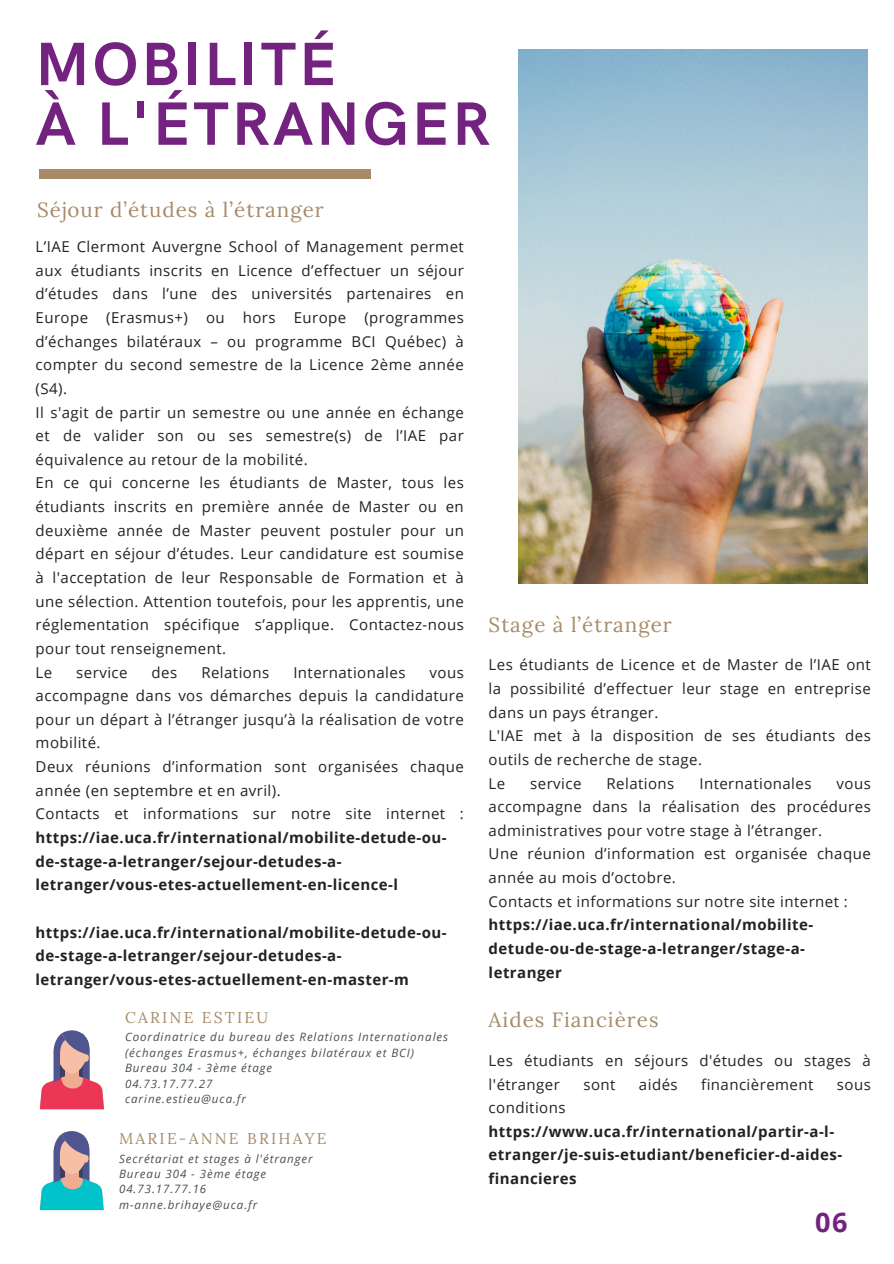
<style>
.page{position:relative;width:894px;height:1264px;background:#fff}
.page>*{position:absolute;margin:0;border:0;box-sizing:border-box;transform-origin:0 0}
.t1{font:700 61.35px/59.7px "HK Grotesk";letter-spacing:.05em;color:#732280}
.t2{font:700 27px "Open Sans";color:#732280}
.t3{font:20.55px "Lora";letter-spacing:.05em;color:#a78b69}
.t4{font:15.6px "Lora";letter-spacing:.14em;color:#a78b69}
.t5{font:15px/23.7px "Open Sans";letter-spacing:.03em;color:#222}
.t6{font:700 15px/23.7px "Open Sans";letter-spacing:.03em;color:#222}
.t7{font:italic 11.55px/15.5px "Open Sans";letter-spacing:.08em;color:#495052}
.s1{font-weight:700}
.s2{font-weight:400}
</style>
<div class="page">
<img style="left:518px;top:49px;width:349px;height:534px">
<div style="left:40px;top:169px;width:331px;height:9px;background:#a78b69"></div>
<svg style="left:40px;top:1030px;width:64px;height:79px"></svg>
<svg style="left:40px;top:1131px;width:64px;height:78px"></svg>
<h1 class="t1" style="left:36px;top:37px;width:456px">MOBILITÉ<br>À L'ÉTRANGER</h1>
<p class="t3" style="left:37px;top:196px;width:288px">Séjour d’études à l’étranger</p>
<h2 class="t5" style="left:36px;top:234px;width:429px">L’IAE Clermont Auvergne School of Management permet aux étudiants inscrits en Licence d’effectuer un séjour d’études dans l’une des universités partenaires en Europe (Erasmus+) ou hors Europe (programmes d’échanges bilatéraux – ou programme BCI Québec) à compter du second semestre de la Licence 2ème année (S4).<br>Il s'agit de partir un semestre ou une année en échange et de valider son ou ses semestre(s) de l’IAE par équivalence au retour de la mobilité.<br>En ce qui concerne les étudiants de Master, tous les étudiants inscrits en première année de Master ou en deuxième année de Master peuvent postuler pour un départ en séjour d’études. Leur candidature est soumise à l'acceptation de leur Responsable de Formation et à une sélection. Attention toutefois, pour les apprentis, une réglementation spécifique s’applique. Contactez-nous pour tout renseignement.<br>Le</h2>
<h2 class="t5" style="left:76px;top:660px;width:53px">service</h2>
<h2 class="t5" style="left:152px;top:660px;width:27px">des</h2>
<h2 class="t5" style="left:201px;top:660px;width:69px">Relations</h2>
<h2 class="t5" style="left:293px;top:660px;width:114px">Internationales</h2>
<h2 class="t5" style="left:36px;top:660px;width:429px;text-indent:394px">vous accompagne dans vos démarches depuis la candidature pour un départ à l’étranger jusqu’à la réalisation de votre mobilité.<br>Deux réunions d’information sont organisées chaque année (en septembre et en avril).<br>Contacts et informations sur notre site internet : <span class="s1">https://iae.uca.fr/international/mobilite-detude-ou&shy;de-stage-a-letranger/sejour-detudes-a&shy;letranger/vous-etes-actuellement-en-licence-l</span></h2>
<h5 class="t6" style="left:36px;top:919px;width:412px">https://iae.uca.fr/international/mobilite-detude-ou&shy;de-stage-a-letranger/sejour-detudes-a&shy;letranger/vous-etes-actuellement-en-master-m</h5>
<h3 class="t4" style="left:125px;top:1007px;width:144px">CARINE ESTIEU</h3>
<h2 class="t7" style="left:125px;top:1029px;width:324px">Coordinatrice du bureau des Relations Internationales (échanges Erasmus+, échanges bilatéraux et BCI)</h2>
<h5 class="t7" style="left:125px;top:1059px;width:149px">Bureau 304 - 3ème étage</h5>
<p class="t7" style="left:125px;top:1075px;width:89px">04.73.17.77.27</p>
<p class="t7" style="left:125px;top:1090px;width:122px">carine.estieu@uca.fr</p>
<h3 class="t4" style="left:119px;top:1128px;width:209px">MARIE-ANNE BRIHAYE</h3>
<p class="t7" style="left:119px;top:1150px;width:195px">Secrétariat et stages à l'étranger</p>
<p class="t7" style="left:119px;top:1165px;width:149px">Bureau 304 - 3ème étage</p>
<p class="t7" style="left:119px;top:1180px;width:89px">04.73.17.77.16</p>
<p class="t7" style="left:119px;top:1196px;width:140px">m-anne.brihaye@uca.fr</p>
<p class="t3" style="left:488px;top:611px;width:185px">Stage à l’étranger</p>
<p class="t5" style="left:488px;top:652px;width:383px">Les étudiants de Licence et de Master de l’IAE ont la possibilité d’effectuer leur stage en entreprise dans un pays étranger.<br>L'IAE met à la disposition de ses étudiants des outils de recherche de stage.<br>Le</p>
<p class="t5" style="left:530px;top:770px;width:53px">service</p>
<p class="t5" style="left:606px;top:770px;width:69px">Relations</p>
<p class="t5" style="left:699px;top:770px;width:114px">Internationales</p>
<p class="t5" style="left:488px;top:770px;width:383px;text-indent:348px">vous accompagne dans la réalisation des procédures administratives pour votre stage à l’étranger.<br>Une réunion d’information est organisée chaque année au mois d’octobre.<br>Contacts et informations sur notre site internet : <span class="s1">https://iae.uca.fr/international/mobilite&shy;detude-ou-de-stage-a-letranger/stage-a&shy;letranger</span></p>
<p class="t3" style="left:488px;top:1006px;width:171px">Aides Fiancières</p>
<p class="t5" style="left:488px;top:1048px;width:383px">Les étudiants en séjours d'études ou stages à l'étranger</p>
<p class="t5" style="left:583px;top:1071px;width:34px">sont</p>
<p class="t5" style="left:638px;top:1071px;width:40px">aidés</p>
<p class="t5" style="left:701px;top:1071px;width:114px">financièrement</p>
<p class="t5" style="left:836px;top:1071px;width:35px">sous</p>
<p class="t6" style="left:488px;top:1095px;width:355px"><span class="s2">conditions </span>https://www.uca.fr/international/partir-a-l&shy;etranger/je-suis-etudiant/beneficier-d-aides&shy;financieres</p>
<h4 class="t2" style="left:815px;top:1203px;width:34px">06</h4>
</div>
